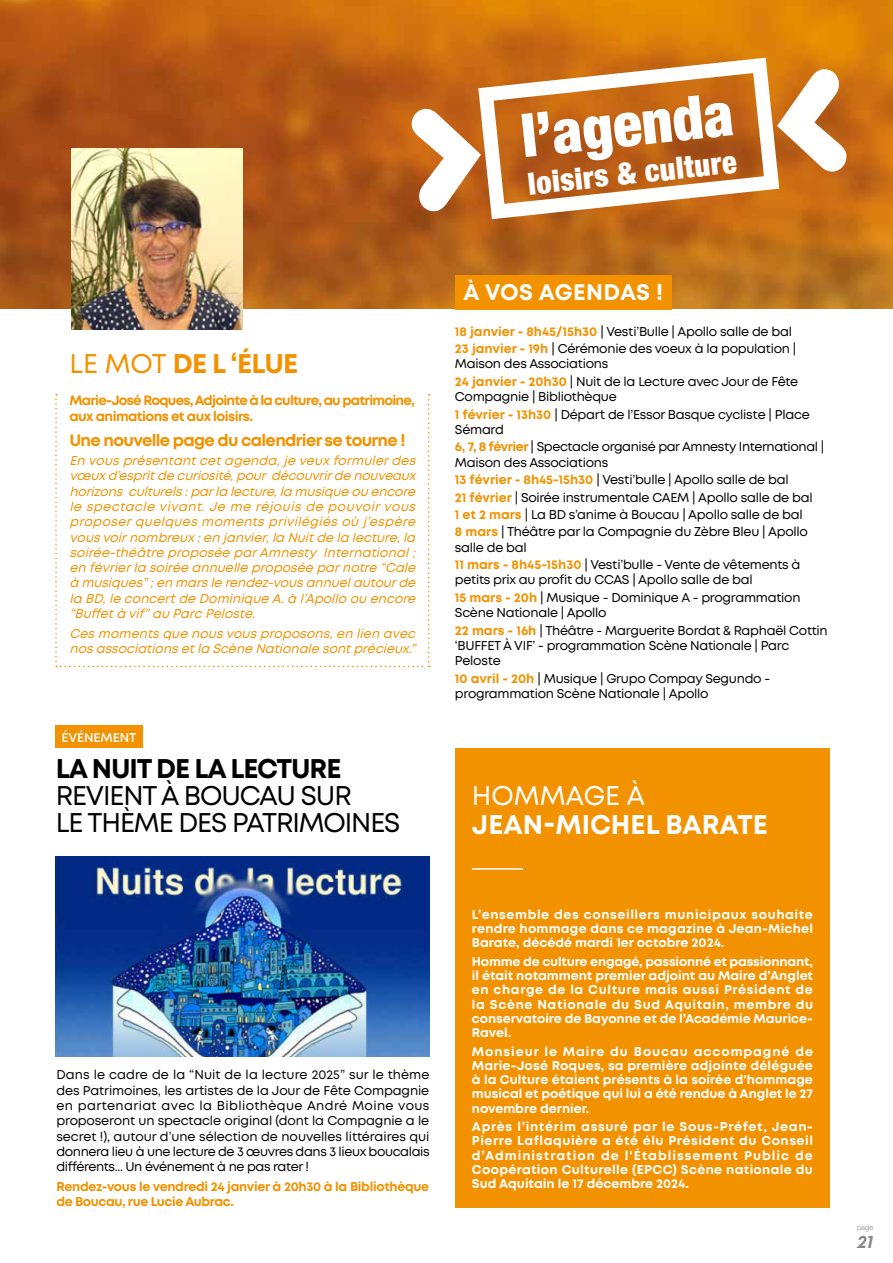
<style>
.page{position:relative;width:893px;height:1263px;background:#fff}
.page>*{position:absolute;margin:0;border:0;box-sizing:border-box;transform-origin:0 0}
.t1{font:900 condensed 60.45px "Helvetica Neue";color:#fff}
.t2{font:900 condensed 30.6px "Helvetica Neue";color:#fff}
.t3{font:27px/27px "Mont";letter-spacing:-.04em;color:#000}
.t4{font:700 27px "Mont";letter-spacing:-.04em;color:#000}
.t5{font:700 27px "Mont";color:#fff}
.t6{font:700 27px "Mont";letter-spacing:-.025em;color:#f39200}
.t7{font:27px "Mont";color:#fff}
.t8{font:700 22.5px "Mont";letter-spacing:.005em;color:#fff}
.t9{font:italic 700 18px "Mont";color:#878787}
.t10{font:700 16.5px "Mont";letter-spacing:-.04em;color:#f39200}
.t11{font:700 13.5px/16.2px "Mont";letter-spacing:-.055em;color:#f39200}
.t12{font:12.75px/17.4px "Mont";letter-spacing:-.02em;color:#000}
.t13{font:700 12.75px/14.2px "Mont";color:#fff;text-align:justify}
.t14{font:italic 12.75px/15.3px "Mont";color:#f39200;text-align:justify}
.t15{font:700 12.75px/15.3px "Mont";letter-spacing:-.025em;color:#f39200}
.t16{font:600 12.75px "Mont";letter-spacing:-.01em;color:#fff}
.t17{font:300 7.5px "Helvetica Neue";color:#878787}
.s1{font-weight:400}
.s2{font-weight:700;color:#f39200}
</style>
<div class="page">
<div style="left:55px;top:725px;width:87px;height:23px;background:#f39200"></div>
<img style="left:0;top:0;width:893px;height:310px">
<svg style="left:471px;top:50px;width:316px;height:177px"></svg>
<svg style="left:410px;top:103px;width:76px;height:110px"></svg>
<svg style="left:772px;top:68px;width:76px;height:109px"></svg>
<div style="left:455px;top:275px;width:217px;height:35px;background:#f39200"></div>
<img style="left:72px;top:149px;width:170px;height:181px">
<svg style="left:55px;top:394px;width:375px;height:273px"></svg>
<div style="left:455px;top:748px;width:374px;height:460px;background:#f39200"></div>
<img style="left:55px;top:857px;width:374px;height:199px">
<hr style="left:472px;top:868px;width:51px;height:2px;background:#fff">
<h1 class="t1" style="left:516px;top:86px;width:214px;rotate:-6deg">l’agenda</h1>
<h2 class="t2" style="left:525px;top:159px;width:211px;rotate:-6deg">loisirs &amp; culture</h2>
<h3 class="t6" style="left:70px;top:345px;width:230px"><span class="s1">LE MOT</span> DE L ‘ÉLUE</h3>
<p class="t11" style="left:70px;top:392px;width:347px">Marie-José Roques, Adjointe à la culture, au patrimoine, aux animations et aux loisirs.</p>
<p class="t10" style="left:70px;top:429px;width:338px">Une nouvelle page du calendrier se tourne !</p>
<p class="t14" style="left:70px;top:453px;width:351px">En vousprésentantcetagenda,je veuxformulerdes vœuxd’espritde curiosité,pour découvrirde nouveaux horizons culturels:parla lecture,la musique ou encore le spectacle vivant.Je me réjouis de pouvoirvous proposerquelques moments privilégiés où j ’espère vousvoirnombreux:en janvier,la Nuitde la lecture,la soirée-théâtre proposée parAmnesty International; en févrierla soirée annuelle proposée parnotre “Cale à musiques”;en marsle rendez-vousannuelautourde la BD,le concert de Dominique A.à l’Apollo ou encore “Buffetà vif”au Parc Peloste.</p>
<p class="t14" style="left:70px;top:626px;width:351px">Cesmomentsque nousvousproposons,en lien avec nosassociationsetla Scène Nationale sontprécieux.”</p>
<p class="t16" style="left:62px;top:729px;width:76px">ÉVÉNEMENT</p>
<h3 class="t4" style="left:56px;top:751px;width:287px">LA NUIT DE LA LECTURE</h3>
<h3 class="t3" style="left:56px;top:782px;width:346px">REVIENT À BOUCAU SUR<br>LE THÈME DES PATRIMOINES</h3>
<h3 class="t8" style="left:463px;top:277px;width:201px">À VOS AGENDAS !</h3>
<p class="t12" style="left:455px;top:323px;width:343px"><span class="s2">18 janvier - 8h45/15h30</span> | Vesti’Bulle | Apollo salle de bal<br><span class="s2">23 janvier - 19h</span> | Cérémonie des voeux à la population |</p>
<p class="t12" style="left:455px;top:355px;width:345px">Maison des Associations<br><span class="s2">24 janvier - 20h30</span> | Nuit de la Lecture avec Jour de Fête</p>
<p class="t12" style="left:455px;top:388px;width:356px">Compagnie | Bibliothèque<br><span class="s2">1 février - 13h30</span> | Départ de l’Essor Basque cycliste | Place</p>
<p class="t12" style="left:455px;top:421px;width:371px">Sémard<br><span class="s2">6, 7, 8 février</span> | Spectacle organisé par Amnesty International |</p>
<p class="t12" style="left:455px;top:453px;width:359px">Maison des Associations<br><span class="s2">13 février - 8h45-15h30</span> | Vesti’bulle | Apollo salle de bal<br><span class="s2">21 février</span> | Soirée instrumentale CAEM | Apollo salle de bal <span class="s2">1 et 2 mars</span> | La BD s’anime à Boucau | Apollo salle de bal <span class="s2">8 mars</span> | Théâtre par la Compagnie du Zèbre Bleu | Apollo</p>
<p class="t12" style="left:455px;top:539px;width:347px">salle de bal<br><span class="s2">11 mars - 8h45-15h30</span> | Vesti’bulle - Vente de vêtements à</p>
<p class="t12" style="left:455px;top:571px;width:347px">petits prix au profit du CCAS | Apollo salle de bal<br><span class="s2">15 mars - 20h</span> | Musique - Dominique A - programmation</p>
<p class="t12" style="left:455px;top:604px;width:374px">Scène Nationale | Apollo<br><span class="s2">22 mars - 16h</span> | Théâtre - Marguerite Bordat &amp; Raphaël Cottin</p>
<p class="t12" style="left:455px;top:638px;width:336px;line-height:15.3px">‘BUFFET À VIF’ - programmation Scène Nationale | Parc<br>Peloste</p>
<p class="t12" style="left:455px;top:670px;width:317px;line-height:15.3px"><span class="s2">10 avril - 20h</span> | Musique | Grupo Compay Segundo - programmation Scène Nationale | Apollo</p>
<h3 class="t7" style="left:472px;top:779px;width:175px">HOMMAGE À</h3>
<h3 class="t5" style="left:472px;top:807px;width:297px">JEAN-MICHEL BARATE</h3>
<p class="t12" style="left:56px;top:1067px;width:375px;line-height:15.3px;text-align:justify">Dans le cadre de la “Nuit de la lecture 2025” sur le thème des Patrimoines, les artistes de la Jour de Fête Compagnie en partenariat avec la Bibliothèque André Moine vous proposeront un spectacle original (dont la Compagnie a le secret !), autour d’une sélection de nouvelles littéraires qui donnera lieu à une lecture de 3 œuvres dans 3 lieux boucalais différents... Un événement à ne pas rater !</p>
<p class="t15" style="left:56px;top:1178px;width:374px">Rendez-vous le vendredi 24 janvier à 20h30 à la Bibliothèque de Boucau, rue Lucie Aubrac.</p>
<p class="t13" style="left:472px;top:907px;width:343px">L’ensemble des conseillers municipaux souhaite rendre hommage dans ce magazine à Jean-Michel Barate, décédé mardi 1er octobre 2024.</p>
<p class="t13" style="left:472px;top:954px;width:343px">Homme de culture engagé, passionné et passionnant, il était notamment premier adjoint au Maire d’Anglet en charge de la Culture mais aussi Président de la Scène Nationale du Sud Aquitain, membre du conservatoire de Bayonne et de l’Académie Maurice-Ravel.</p>
<p class="t13" style="left:472px;top:1044px;width:343px">Monsieur le Maire du Boucau accompagné de Marie-José Roques, sa première adjointe déléguée à la Culture étaient présents à la soirée d'hommage musical et poétique qui lui a été rendue à Anglet le 27 novembre dernier.</p>
<p class="t13" style="left:472px;top:1119px;width:343px">Après l’intérim assuré par le Sous-Préfet, Jean-Pierre Laflaquière a été élu Président du Conseil d’Administration de l'Établissement Public de Coopération Culturelle (EPCC) Scène nationale du Sud Aquitain le 17 décembre 2024.</p>
<p class="t17" style="left:857px;top:1222px;width:18px">page</p>
<h3 class="t9" style="left:857px;top:1230px;width:18px">21</h3>
</div>
